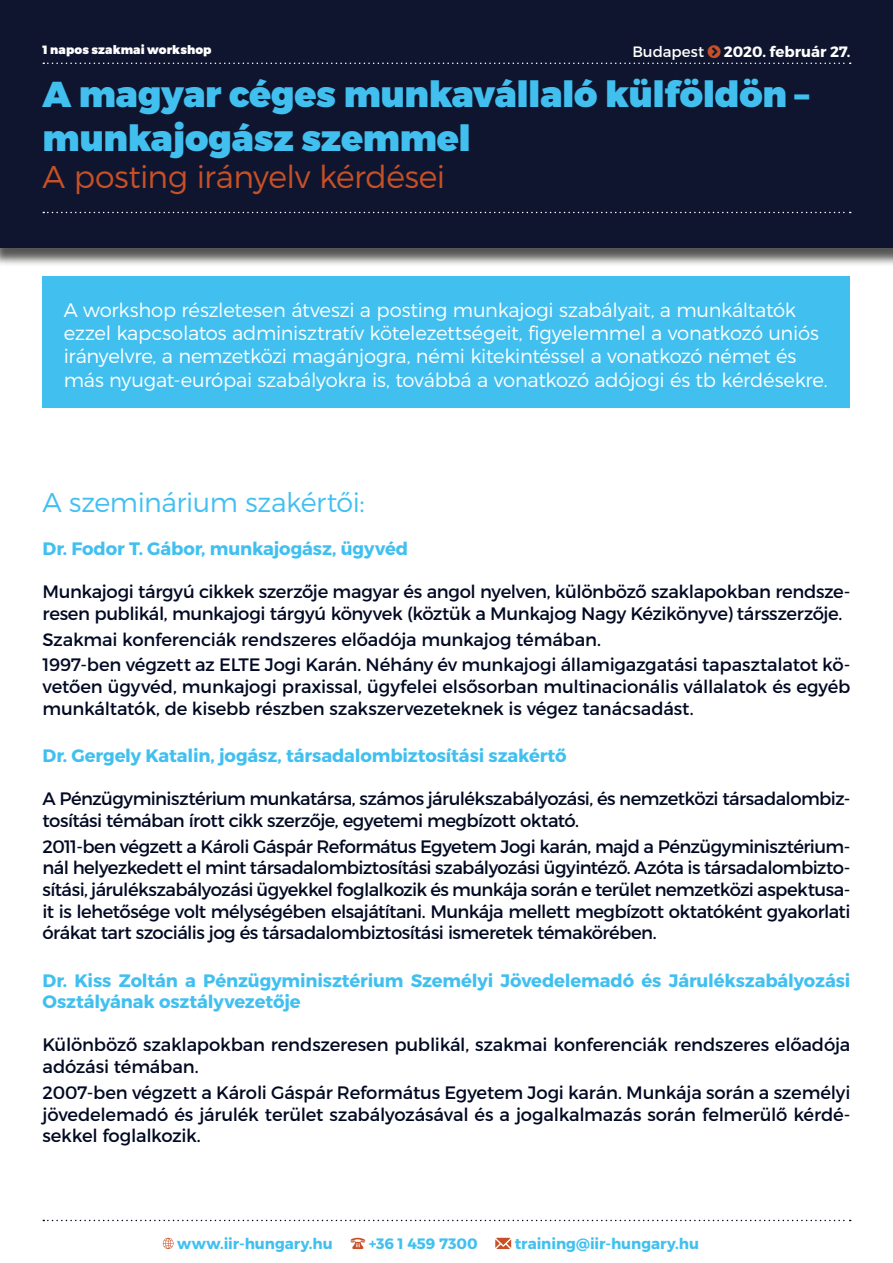
<style>
.page{position:relative;width:893px;height:1263px;background:#fff}
.page>*{position:absolute;margin:0;border:0;box-sizing:border-box;transform-origin:0 0}
.t1{font:900 36px/43.2px "Montserrat";letter-spacing:-.01em;color:#41c0f0}
.t2{font:300 31.5px "Montserrat";letter-spacing:-.015em;color:#c75026}
.t3{font:300 27px "Montserrat";letter-spacing:-.015em;color:#41c0f0}
.t4{font:300 19.5px/23.4px "Montserrat";letter-spacing:-.015em;color:#fff}
.t5{font:18px/21.6px "Montserrat";letter-spacing:-.015em;color:#020923}
.t6{font:700 18px/21.6px "Montserrat";letter-spacing:-.005em;color:#41c0f0}
.t7{font:700 15.15px "Montserrat";color:#41c0f0}
.t8{font:700 15px "Montserrat";letter-spacing:-.005em;color:#fff}
.t9{font:15px "Montserrat";letter-spacing:.005em;color:#fff}
.t10{font:900 12px "Montserrat";letter-spacing:.01em;color:#fff}
</style>
<div class="page">
<div style="left:0;top:0;width:893px;height:267px;background:#1d1d1b;opacity:.75"></div>
<div style="left:0;top:0;width:893px;height:248px;background:#0f152e"></div>
<svg style="left:43px;top:212px;width:808px;height:1px"></svg>
<svg style="left:43px;top:1220px;width:808px;height:1px"></svg>
<svg style="left:163px;top:1238px;width:11px;height:11px"></svg>
<svg style="left:350px;top:1238px;width:15px;height:11px"></svg>
<svg style="left:495px;top:1238px;width:16px;height:11px"></svg>
<div style="left:43px;top:276px;width:807px;height:132px;background:#41c0f0"></div>
<svg style="left:43px;top:62px;width:808px;height:2px"></svg>
<p class="t10" style="left:43px;top:42px;width:171px">1 napos szakmai workshop</p>
<p class="t9" style="left:632px;top:43px;width:73px">Budapest</p>
<p class="t8" style="left:724px;top:42px;width:128px">2020. február 27.</p>
<h1 class="t1" style="left:43px;top:74px;width:768px">A magyar céges munkavállaló külföldön – munkajogász szemmel</h1>
<h2 class="t2" style="left:43px;top:158px;width:404px">A posting irányelv kérdései</h2>
<p class="t4" style="left:64px;top:298px;width:765px">A workshop részletesen átveszi a posting munkajogi szabályait, a munkáltatók ezzel kapcsolatos adminisztratív kötelezettségeit, figyelemmel a vonatkozó uniós irányelvre, a nemzetközi magánjogra, némi kitekintéssel a vonatkozó német és más nyugat-európai szabályokra is, továbbá a vonatkozó adójogi és tb kérdésekre.</p>
<h3 class="t3" style="left:43px;top:486px;width:324px">A szeminárium szakértői:</h3>
<p class="t6" style="left:43px;top:538px;width:367px">Dr. Fodor T. Gábor, munkajogász, ügyvéd</p>
<p class="t5" style="left:43px;top:581px;width:809px">Munkajogi tárgyú cikkek szerzője magyar és angol nyelven, különböző szaklapokban rendsze&shy;resen publikál, munkajogi tárgyú könyvek (köztük a Munkajog Nagy Kézikönyve) társszerzője.</p>
<p class="t5" style="left:43px;top:626px;width:809px;line-height:25.8px">Szakmai konferenciák rendszeres előadója munkajog témában.<br>1997-ben végzett az ELTE Jogi Karán. Néhány év munkajogi államigazgatási tapasztalatot kö-</p>
<p class="t5" style="left:43px;top:676px;width:809px">vetően ügyvéd, munkajogi praxissal, ügyfelei elsősorban multinacionális vállalatok és egyéb munkáltatók, de kisebb részben szakszervezeteknek is végez tanácsadást.</p>
<p class="t6" style="left:43px;top:745px;width:526px">Dr. Gergely Katalin, jogász, társadalombiztosítási szakértő</p>
<p class="t5" style="left:43px;top:788px;width:809px">A Pénzügyminisztérium munkatársa, számos járulékszabályozási, és nemzetközi társadalombiz&shy;tosítási témában írott cikk szerzője, egyetemi megbízott oktató.</p>
<p class="t5" style="left:43px;top:835px;width:809px;text-align:justify">2011-ben végzett a Károli Gáspár Református Egyetem Jogi karán, majd a Pénzügyminisztérium&shy;nál helyezkedett el mint társadalombiztosítási szabályozási ügyintéző. Azóta is társadalombizto&shy;sítási, járulékszabályozási ügyekkel foglalkozik és munkája során e terület nemzetközi aspektusa&shy;it is lehetősége volt mélységében elsajátítani. Munkája mellett megbízott oktatóként gyakorlati órákat tart szociális jog és társadalombiztosítási ismeretek témakörében.</p>
<p class="t6" style="left:43px;top:970px;width:809px">Dr. Kiss Zoltán a Pénzügyminisztérium Személyi Jövedelemadó és Járulékszabályozási<br>Osztályának osztályvezetője</p>
<p class="t5" style="left:43px;top:1034px;width:809px">Különböző szaklapokban rendszeresen publikál, szakmai konferenciák rendszeres előadója adózási témában.</p>
<p class="t5" style="left:43px;top:1082px;width:809px;text-align:justify">2007-ben végzett a Károli Gáspár Református Egyetem Jogi karán. Munkája során a személyi jövedelemadó és járulék terület szabályozásával és a jogalkalmazás során felmerülő kérdé&shy;sekkel foglalkozik.</p>
<p class="t7" style="left:177px;top:1234px;width:157px">www.iir-hungary.hu</p>
<p class="t7" style="left:369px;top:1234px;width:111px">+36 1 459 7300</p>
<p class="t7" style="left:515px;top:1234px;width:186px">training@iir-hungary.hu</p>
</div>
